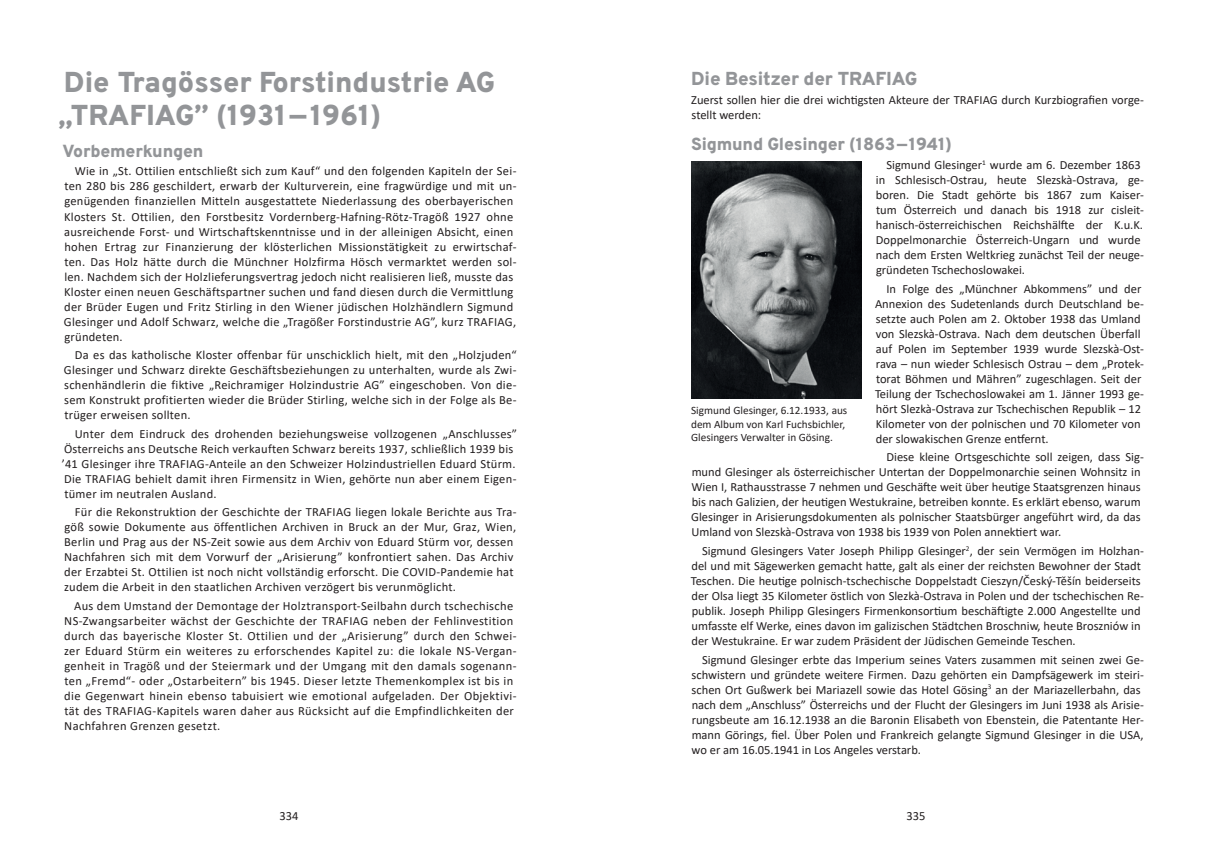
<style>
.page{position:relative;width:1205px;height:851px;background:#fff}
.page>*{position:absolute;margin:0;border:0;box-sizing:border-box;transform-origin:0 0}
.Kapitelüberschrift_Stufe_2_grau{font:800 28.75px/32.5px "Overpass";color:#939598}
.über_mittel{font:800 18.75px "Overpass";letter-spacing:-.01em;color:#939598}
.über_klein{font:800 17.5px "Overpass";letter-spacing:-.01em;color:#939598}
.fliess{font:12.5px/15px "Calibri";color:#231f20}
.fliess-2{font:12.5px/15px "Calibri";letter-spacing:.02em;color:#231f20}
.fliess-3{font:12.5px/15px "Calibri";letter-spacing:.03em;color:#231f20}
.fliess_ohne_einzug{font:12.5px/15px "Calibri";color:#231f20}
.bidunterschrift{font:11.25px/13.5px "Calibri";color:#231f20}
</style>
<div class="page">
<img style="left:691px;top:161px;width:170px;height:238px">
<p class="Kapitelüberschrift_Stufe_2_grau" style="left:58px;top:66px;width:438px">Die Tragösser Forstindustrie AG „TRAFIAG” (1931—1961)</p>
<p class="über_klein" style="left:62px;top:138px;width:143px">Vorbemerkungen</p>
<p class="fliess-2" style="left:64px;top:163px;width:454px;text-indent:11px">Wie in „St. Ottilien entschließt sich zum Kauf“ und den folgenden Kapiteln der Sei&shy;ten 280 bis 286 geschildert, erwarb der Kulturverein, eine fragwürdige und mit un&shy;genügenden finanziellen Mitteln ausgestattete Niederlassung des oberbayerischen Klosters St. Ottilien, den Forstbesitz Vordernberg-Hafning-Rötz-Tragöß 1927 ohne ausreichende Forst- und Wirtschaftskenntnisse und in der alleinigen Absicht, einen hohen Ertrag zur Finanzierung der klösterlichen Missionstätigkeit zu erwirtschaf&shy;ten. Das Holz hätte durch die Münchner Holzfirma Hösch vermarktet werden sol&shy;len. Nachdem sich der Holzlieferungsvertrag jedoch nicht realisieren ließ, musste das Kloster einen neuen Geschäftspartner suchen und fand diesen durch die Vermittlung der Brüder Eugen und Fritz Stirling in den Wiener jüdischen Holzhändlern Sigmund Glesinger und Adolf Schwarz, welche die „Tragößer Forstindustrie AG”, kurz TRAFIAG, gründeten.</p>
<p class="fliess" style="left:64px;top:347px;width:454px;text-align:justify;text-indent:11px">Da es das katholische Kloster offenbar für unschicklich hielt, mit den „Holzjuden“ Glesinger und Schwarz direkte Geschäftsbeziehungen zu unterhalten, wurde als Zwi&shy;schenhändlerin die fiktive „Reichramiger Holzindustrie AG” eingeschoben. Von die&shy;sem Konstrukt profitierten wieder die Brüder Stirling, welche sich in der Folge als Be&shy;trüger erweisen sollten.</p>
<p class="fliess-2" style="left:62px;top:425px;width:457px;text-indent:13px">Unter dem Eindruck des drohenden beziehungsweise vollzogenen „Anschlusses” Österreichs ans Deutsche Reich verkauften Schwarz bereits 1937, schließlich 1939 bis ’41 Glesinger ihre TRAFIAG-Anteile an den Schweizer Holzindustriellen Eduard Stürm.<br>Die TRAFIAG behielt damit ihren Firmensitz in Wien, gehörte nun aber einem Eigen&shy;tümer im neutralen Ausland.</p>
<p class="fliess-2" style="left:64px;top:504px;width:454px;text-indent:11px">Für die Rekonstruktion der Geschichte der TRAFIAG liegen lokale Berichte aus Tra&shy;göß sowie Dokumente aus öffentlichen Archiven in Bruck an der Mur, Graz, Wien, Berlin und Prag aus der NS-Zeit sowie aus dem Archiv von Eduard Stürm vor, dessen Nachfahren sich mit dem Vorwurf der „Arisierung” konfrontiert sahen. Das Archiv der Erzabtei St. Ottilien ist noch nicht vollständig erforscht. Die COVID-Pandemie hat zudem die Arbeit in den staatlichen Archiven verzögert bis verunmöglicht.</p>
<p class="fliess-3" style="left:64px;top:598px;width:454px;text-indent:10px">Aus dem Umstand der Demontage der Holztransport-Seilbahn durch tschechische NS-Zwangsarbeiter wächst der Geschichte der TRAFIAG neben der Fehlinvestition durch das bayerische Kloster St. Ottilien und der „Arisierung” durch den Schwei&shy;zer Eduard Stürm ein weiteres zu erforschendes Kapitel zu: die lokale NS-Vergan&shy;genheit in Tragöß und der Steiermark und der Umgang mit den damals sogenann&shy;ten „Fremd“- oder „Ostarbeitern” bis 1945. Dieser letzte Themenkomplex ist bis in die Gegenwart hinein ebenso tabuisiert wie emotional aufgeladen. Der Objektivi&shy;tät des TRAFIAG-Kapitels waren daher aus Rücksicht auf die Empfindlichkeiten der Nachfahren Grenzen gesetzt.</p>
<p class="über_mittel" style="left:691px;top:65px;width:227px">Die Besitzer der TRAFIAG</p>
<p class="fliess_ohne_einzug" style="left:691px;top:92px;width:454px">Zuerst sollen hier die drei wichtigsten Akteure der TRAFIAG durch Kurzbiografien vorge&shy;stellt werden:</p>
<p class="über_klein" style="left:691px;top:132px;width:262px">Sigmund Glesinger (1863—1941)</p>
<p class="fliess" style="left:876px;top:157px;width:269px;text-indent:11px">Sigmund Glesinger<sup>1</sup> wurde am 6. Dezember 1863 in Schlesisch-Ostrau, heute Slezskà-Ostrava, ge&shy;boren. Die Stadt gehörte bis 1867 zum Kaiser&shy;tum Österreich und danach bis 1918 zur cisleit&shy;hanisch-österreichischen Reichshälfte der K.u.K.<br>Doppelmonarchie Österreich-Ungarn und wurde nach dem Ersten Weltkrieg zunächst Teil der neuge&shy;gründeten Tschechoslowakei.</p>
<p class="fliess" style="left:875px;top:280px;width:270px;text-indent:11px">In Folge des „Münchner Abkommens” und der Annexion des Sudetenlands durch Deutschland be&shy;setzte auch Polen am 2. Oktober 1938 das Umland von Slezskà-Ostrava. Nach dem deutschen Überfall auf Polen im September 1939 wurde Slezskà-Ost&shy;rava – nun wieder Schlesisch Ostrau – dem „Protek&shy;torat Böhmen und Mähren” zugeschlagen. Seit der Teilung der Tschechoslowakei am 1. Jänner 1993 ge&shy;hört Slezkà-Ostrava zur Tschechischen Republik – 12<br>Kilometer von der polnischen und 70 Kilometer von der slowakischen Grenze entfernt.</p>
<p class="fliess" style="left:691px;top:449px;width:454px;text-indent:195px">Diese kleine Ortsgeschichte soll zeigen, dass Sig&shy;mund Glesinger als österreichischer Untertan der Doppelmonarchie seinen Wohnsitz in Wien I, Rathausstrasse 7 nehmen und Geschäfte weit über heutige Staatsgrenzen hinaus bis nach Galizien, der heutigen Westukraine, betreiben konnte. Es erklärt ebenso, warum Glesinger in Arisierungsdokumenten als polnischer Staatsbürger angeführt wird, da das Umland von Slezskà-Ostrava von 1938 bis 1939 von Polen annektiert war.</p>
<p class="fliess" style="left:691px;top:543px;width:455px;text-indent:11px">Sigmund Glesingers Vater Joseph Philipp Glesinger<sup>2</sup>, der sein Vermögen im Holzhan&shy;del und mit Sägewerken gemacht hatte, galt als einer der reichsten Bewohner der Stadt Teschen. Die heutige polnisch-tschechische Doppelstadt Cieszyn/Český-Těšín beiderseits der Olsa liegt 35 Kilometer östlich von Slezkà-Ostrava in Polen und der tschechischen Re&shy;publik. Joseph Philipp Glesingers Firmenkonsortium beschäftigte 2.000 Angestellte und umfasste elf Werke, eines davon im galizischen Städtchen Broschniw, heute Broszniów in der Westukraine. Er war zudem Präsident der Jüdischen Gemeinde Teschen.</p>
<p class="fliess" style="left:691px;top:651px;width:454px;text-indent:11px">Sigmund Glesinger erbte das Imperium seines Vaters zusammen mit seinen zwei Ge&shy;schwistern und gründete weitere Firmen. Dazu gehörten ein Dampfsägewerk im steiri&shy;schen Ort Gußwerk bei Mariazell sowie das Hotel Gösing<sup>3</sup> an der Mariazellerbahn, das nach dem „Anschluss” Österreichs und der Flucht der Glesingers im Juni 1938 als Arisie&shy;rungsbeute am 16.12.1938 an die Baronin Elisabeth von Ebenstein, die Patentante Her&shy;mann Görings, fiel. Über Polen und Frankreich gelangte Sigmund Glesinger in die USA, wo er am 16.05.1941 in Los Angeles verstarb.</p>
<p class="bidunterschrift" style="left:691px;top:403px;width:158px">Sigmund Glesinger, 6.12.1933, aus dem Album von Karl Fuchsbichler,<br>Glesingers Verwalter in Gösing.</p>
<p class="fliess" style="left:279px;top:808px;width:21px">334</p>
<p class="fliess" style="left:906px;top:808px;width:21px">335</p>
</div>
